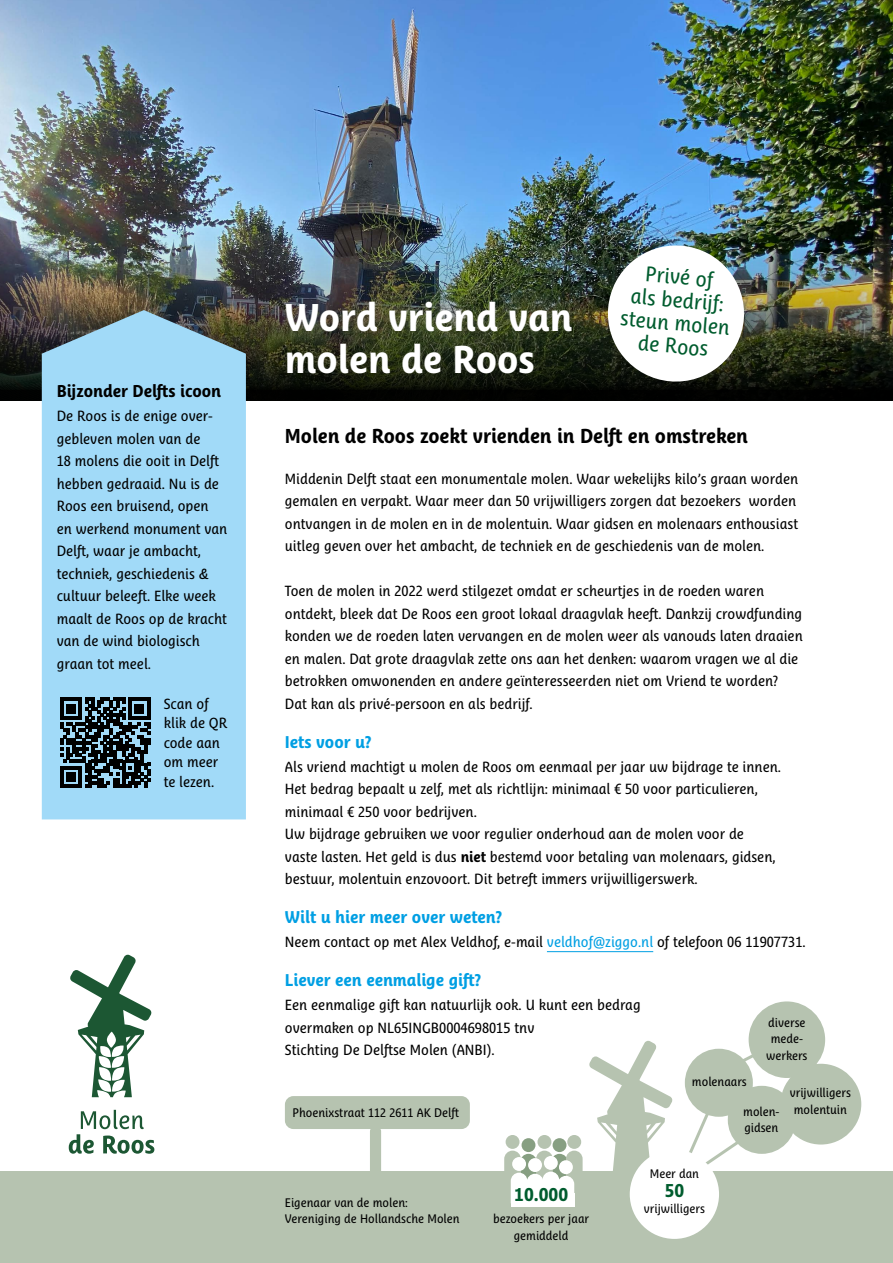
<style>
.page{position:relative;width:893px;height:1263px;background:#fff}
.page>*{position:absolute;margin:0;border:0;box-sizing:border-box;transform-origin:0 0}
.t1{font:700 37.5px/42.6px "Ayita Pro";color:#fff}
.t2{font:20.55px/23.1px "Ayita Pro";color:#005c2e;text-align:center}
.t3{font:700 19.5px "Ayita Pro";color:#000}
.t4{font:700 18px "Ayita Pro";color:#005c2e}
.t5{font:700 16.5px "Ayita Pro";color:#009fe3}
.t6{font:700 16.5px "Ayita Pro";color:#000}
.t7{font:14.25px/22.5px "Ayita Pro";color:#000}
.t8{font:12px/16.5px "Ayita Pro";color:#000;text-align:center}
.s1{font-weight:700}
.s2{color:#009fe3}
</style>
<div class="page">
<svg style="left:589px;top:1041px;width:83px;height:130px"></svg>
<svg style="left:689px;top:1100px;width:63px;height:65px"></svg>
<img style="left:0;top:0;width:893px;height:166px">
<img style="left:0;top:166px;width:893px;height:234px">
<div style="left:42px;top:310px;width:204px;height:509px;background:#a1daf8"></div>
<hr style="left:547px;top:951px;width:106px;height:1px;background:#009fe3">
<svg style="left:69px;top:1110px;width:85px;height:44px"></svg>
<svg style="left:70px;top:955px;width:81px;height:142px"></svg>
<svg style="left:605px;top:242px;width:142px;height:143px"></svg>
<svg style="left:60px;top:698px;width:90px;height:90px;background:#374a54"></svg>
<div style="left:0;top:1171px;width:893px;height:92px;background:#b6c3b0"></div>
<div style="left:285px;top:1096px;width:185px;height:33px;background:#b6c3b0;border-radius:9px"></div>
<div style="left:370px;top:1126px;width:11px;height:73px;background:#b6c3b0;border-radius:6px"></div>
<div style="left:553px;top:1138px;width:13px;height:14px;background:#879f82;border-radius:50%"></div>
<div style="left:522px;top:1138px;width:13px;height:14px;background:#879f82;border-radius:50%"></div>
<div style="left:537px;top:1135px;width:14px;height:14px;background:#b6c3b0;border-radius:50%"></div>
<div style="left:506px;top:1135px;width:13px;height:14px;background:#b6c3b0;border-radius:50%"></div>
<div style="left:567px;top:1135px;width:14px;height:14px;background:#b6c3b0;border-radius:50%"></div>
<svg style="left:504px;top:1150px;width:79px;height:56px"></svg>
<div style="left:512px;top:1157px;width:14px;height:14px;background:#fff;border-radius:50%"></div>
<div style="left:511px;top:1193px;width:63px;height:13px;background:#fff"></div>
<div style="left:630px;top:1149px;width:89px;height:90px;background:#fff;border-radius:50%"></div>
<div style="left:685px;top:1049px;width:68px;height:68px;background:#b6c3b0;border-radius:50%"></div>
<div style="left:728px;top:1086px;width:68px;height:68px;background:#b6c3b0;border-radius:50%"></div>
<div style="left:749px;top:1001px;width:76px;height:77px;background:#b6c3b0;border-radius:50%"></div>
<div style="left:780px;top:1064px;width:81px;height:80px;background:#b6c3b0;border-radius:50%"></div>
<svg style="left:724px;top:1040px;width:44px;height:33px"></svg>
<p class="t6" style="left:57px;top:382px;width:166px">Bijzonder Delfts icoon</p>
<p class="t7" style="left:57px;top:405px;width:172px">De Roos is de enige over&shy;gebleven molen van de<br>18 molens die ooit in Delft hebben gedraaid. Nu is de<br>Roos een bruisend, open en werkend monument van<br>Delft, waar je ambacht, techniek, geschiedenis &amp; cultuur beleeft. Elke week maalt de Roos op de kracht van de wind biologisch graan tot meel.</p>
<p class="t7" style="left:164px;top:693px;width:65px;line-height:19.5px">Scan of klik de QR code aan om meer te lezen.</p>
<h1 class="t1" style="left:285px;top:295px;width:289px">Word vriend van molen de Roos</h1>
<h2 class="t2" style="left:626px;top:260px;width:111px;rotate:5deg">Privé of<br>als bedrijf: steun molen de Roos</h2>
<h3 class="t3" style="left:285px;top:425px;width:465px">Molen de Roos zoekt vrienden in Delft en omstreken</h3>
<p class="t7" style="left:285px;top:467px;width:515px">Middenin Delft staat een monumentale molen. Waar wekelijks kilo’s graan worden gemalen en verpakt. Waar meer dan 50 vrijwilligers zorgen dat bezoekers worden ontvangen in de molen en in de molentuin. Waar gidsen en molenaars enthousiast uitleg geven over het ambacht, de techniek en de geschiedenis van de molen.</p>
<p class="t7" style="left:285px;top:580px;width:519px">Toen de molen in 2022 werd stilgezet omdat er scheurtjes in de roeden waren ontdekt, bleek dat De Roos een groot lokaal draagvlak heeft. Dankzij crowdfunding konden we de roeden laten vervangen en de molen weer als vanouds laten draaien en malen. Dat grote draagvlak zette ons aan het denken: waarom vragen we al die betrokken omwonenden en andere geïnteresseerden niet om Vriend te worden?<br>Dat kan als privé-persoon en als bedrijf.</p>
<p class="t5" style="left:285px;top:732px;width:88px">Iets voor u?</p>
<p class="t7" style="left:285px;top:755px;width:498px">Als vriend machtigt u molen de Roos om eenmaal per jaar uw bijdrage te innen.<br>Het bedrag bepaalt u zelf, met als richtlijn: minimaal € 50 voor particulieren, minimaal € 250 voor bedrijven.<br>Uw bijdrage gebruiken we voor regulier onderhoud aan de molen voor de<br>vaste lasten. Het geld is dus <span class="s1">niet</span> bestemd voor betaling van molenaars, gidsen, bestuur, molentuin enzovoort. Dit betreft immers vrijwilligerswerk.</p>
<p class="t5" style="left:285px;top:907px;width:219px">Wilt u hier meer over weten?</p>
<p class="t7" style="left:285px;top:931px;width:522px">Neem contact op met Alex Veldhof, e-mail <span class="s2">veldhof@ziggo.nl</span> of telefoon 06 11907731.</p>
<p class="t5" style="left:285px;top:970px;width:198px">Liever een eenmalige gift?</p>
<p class="t7" style="left:285px;top:994px;width:357px">Een eenmalige gift kan natuurlijk ook. U kunt een bedrag overmaken op NL65INGB0004698015 tnv<br>Stichting De Delftse Molen (ANBI).</p>
<p class="t8" style="left:766px;top:1014px;width:43px">diverse mede&shy;werkers</p>
<p class="t8" style="left:790px;top:1085px;width:63px">vrijwilligers molentuin</p>
<p class="t8" style="left:692px;top:1074px;width:56px">molenaars</p>
<p class="t8" style="left:743px;top:1103px;width:38px;text-align:left">molen&shy;gidsen</p>
<p class="t8" style="left:292px;top:1104px;width:169px">Phoenixstraat 112 2611 AK Delft</p>
<p class="t8" style="left:285px;top:1194px;width:176px;text-align:left">Eigenaar van de molen:<br>Vereniging de Hollandsche Molen</p>
<p class="t8" style="left:650px;top:1165px;width:51px">Meer dan</p>
<p class="t8" style="left:644px;top:1200px;width:63px">vrijwilligers</p>
<p class="t4" style="left:514px;top:1183px;width:55px">10.000</p>
<p class="t4" style="left:665px;top:1180px;width:21px">50</p>
<p class="t8" style="left:493px;top:1210px;width:97px">bezoekers per jaar gemiddeld</p>
</div>
